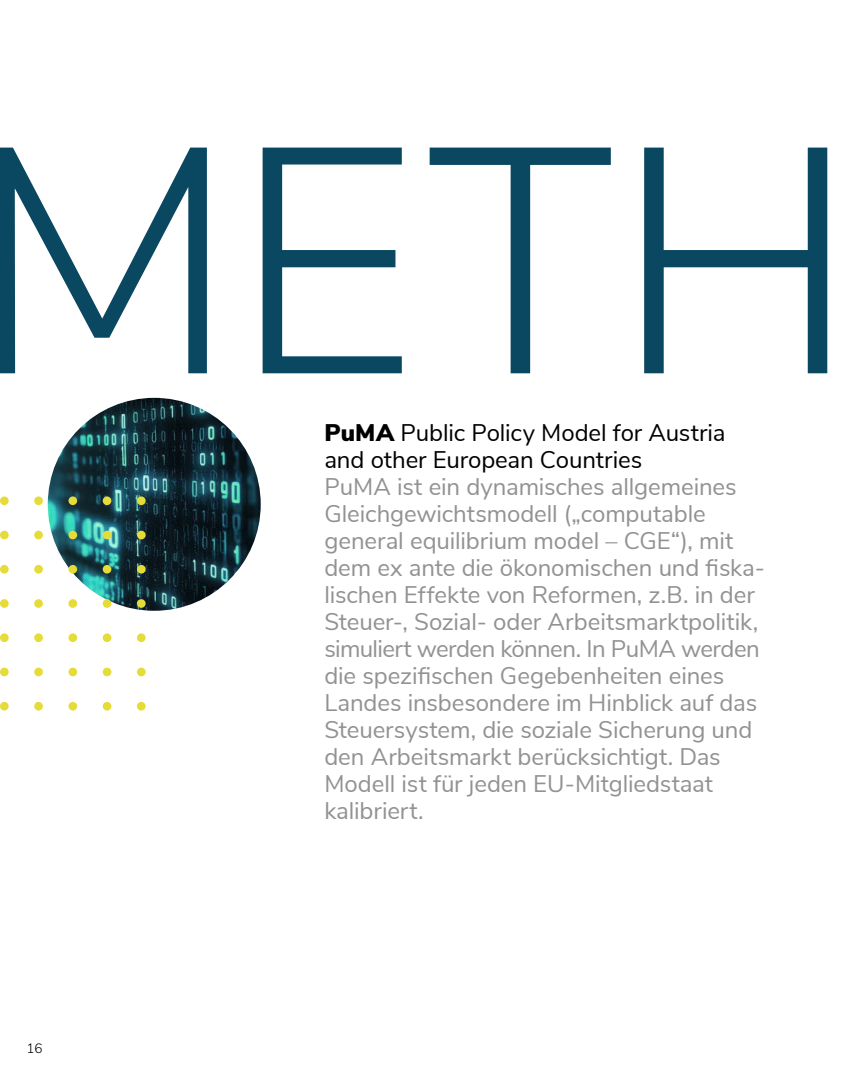
<style>
.page{position:relative;width:851px;height:1085px;background:#fff}
.page>*{position:absolute;margin:0;border:0;box-sizing:border-box;transform-origin:0 0}
.t1{font:300 319.95px "Nunito Sans";color:#0a4761}
.t2{font:24px/27px "Nunito Sans";letter-spacing:-.005em;color:#929292}
.t3{font:24px/27px "Nunito Sans";letter-spacing:-.005em;color:#000}
.t4{font:300 13.5px "Nunito Sans";color:#000}
.s1{font-weight:900}
</style>
<div class="page">
<img style="left:48px;top:398px;width:213px;height:212px;border-radius:106px">
<svg style="left:137px;top:701px;width:9px;height:9px"></svg>
<div style="left:103px;top:701px;width:8px;height:9px;background:#e5dc37;border-radius:50%"></div>
<div style="left:68px;top:701px;width:9px;height:9px;background:#e5dc37;border-radius:50%"></div>
<div style="left:34px;top:701px;width:9px;height:9px;background:#e5dc37;border-radius:50%"></div>
<svg style="left:0;top:701px;width:9px;height:9px"></svg>
<div style="left:137px;top:667px;width:9px;height:9px;background:#e5dc37;border-radius:50%"></div>
<div style="left:103px;top:667px;width:8px;height:9px;background:#e5dc37;border-radius:50%"></div>
<div style="left:68px;top:667px;width:9px;height:9px;background:#e5dc37;border-radius:50%"></div>
<div style="left:34px;top:667px;width:9px;height:9px;background:#e5dc37;border-radius:50%"></div>
<div style="left:0;top:667px;width:9px;height:9px;background:#e5dc37;border-radius:50%"></div>
<div style="left:137px;top:633px;width:9px;height:9px;background:#e5dc37;border-radius:50%"></div>
<div style="left:103px;top:633px;width:8px;height:9px;background:#e5dc37;border-radius:50%"></div>
<div style="left:68px;top:633px;width:9px;height:9px;background:#e5dc37;border-radius:50%"></div>
<div style="left:34px;top:633px;width:9px;height:9px;background:#e5dc37;border-radius:50%"></div>
<div style="left:0;top:633px;width:9px;height:9px;background:#e5dc37;border-radius:50%"></div>
<div style="left:137px;top:599px;width:9px;height:8px;background:#e5dc37;border-radius:50%"></div>
<div style="left:103px;top:599px;width:8px;height:8px;background:#e5dc37;border-radius:50%"></div>
<div style="left:68px;top:599px;width:9px;height:8px;background:#e5dc37;border-radius:50%"></div>
<div style="left:34px;top:599px;width:9px;height:8px;background:#e5dc37;border-radius:50%"></div>
<div style="left:0;top:599px;width:9px;height:8px;background:#e5dc37;border-radius:50%"></div>
<div style="left:137px;top:565px;width:9px;height:8px;background:#e5dc37;border-radius:50%"></div>
<div style="left:103px;top:565px;width:8px;height:8px;background:#e5dc37;border-radius:50%"></div>
<div style="left:68px;top:565px;width:9px;height:8px;background:#e5dc37;border-radius:50%"></div>
<div style="left:34px;top:565px;width:9px;height:8px;background:#e5dc37;border-radius:50%"></div>
<div style="left:0;top:565px;width:9px;height:8px;background:#e5dc37;border-radius:50%"></div>
<div style="left:137px;top:530px;width:9px;height:9px;background:#e5dc37;border-radius:50%"></div>
<div style="left:103px;top:530px;width:8px;height:9px;background:#e5dc37;border-radius:50%"></div>
<div style="left:68px;top:530px;width:9px;height:9px;background:#e5dc37;border-radius:50%"></div>
<div style="left:34px;top:530px;width:9px;height:9px;background:#e5dc37;border-radius:50%"></div>
<div style="left:0;top:530px;width:9px;height:9px;background:#e5dc37;border-radius:50%"></div>
<div style="left:137px;top:496px;width:9px;height:9px;background:#e5dc37;border-radius:50%"></div>
<div style="left:103px;top:496px;width:8px;height:9px;background:#e5dc37;border-radius:50%"></div>
<div style="left:68px;top:496px;width:9px;height:9px;background:#e5dc37;border-radius:50%"></div>
<div style="left:34px;top:496px;width:9px;height:9px;background:#e5dc37;border-radius:50%"></div>
<div style="left:0;top:496px;width:9px;height:9px;background:#e5dc37;border-radius:50%"></div>
<h1 class="t1" style="left:-33px;top:29px;width:890px">METH</h1>
<p class="t4" style="left:27px;top:1038px;width:17px">16</p>
<p class="t3" style="left:324px;top:417px;width:402px"><span class="s1">PuMA</span> Public Policy Model for Austria and other European Countries</p>
<p class="t2" style="left:324px;top:471px;width:442px">PuMA ist ein dynamisches allgemeines Gleichgewichtsmodell („computable general equilibrium model – CGE“), mit dem ex ante die ökonomischen und fiska&shy;lischen Effekte von Reformen, z.B. in der Steuer‐, Sozial‐ oder Arbeitsmarktpolitik, simuliert werden können. In PuMA werden die spezifischen Gegebenheiten eines Landes insbesondere im Hinblick auf das Steuersystem, die soziale Sicherung und den Arbeitsmarkt berücksichtigt. Das Modell ist für jeden EU-Mitgliedstaat kalibriert.</p>
</div>
